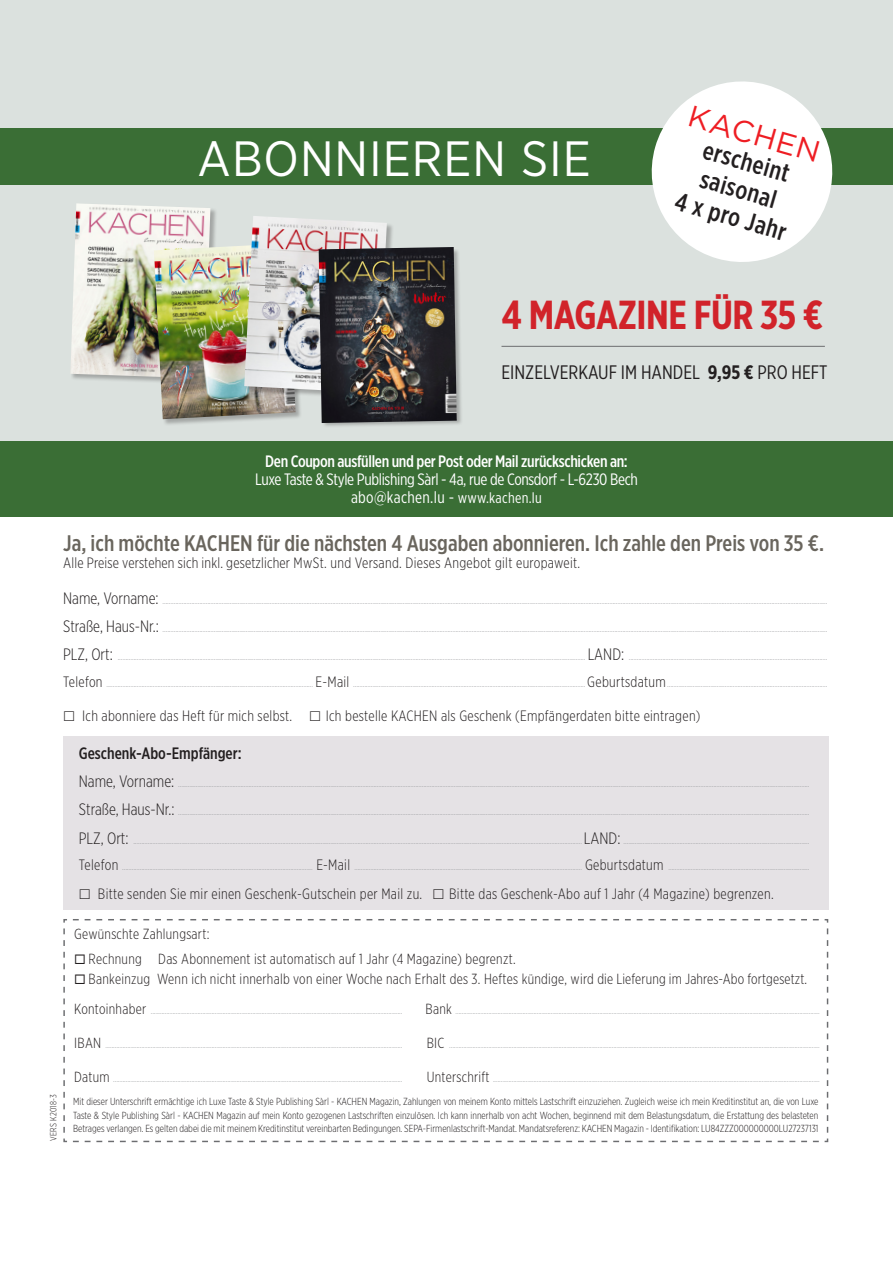
<style>
.page{position:relative;width:893px;height:1263px;background:#fff}
.page>*{position:absolute;margin:0;border:0;box-sizing:border-box;transform-origin:0 0}
.t1{font:49.5px "Gotham Narrow";letter-spacing:.02em;color:#fff}
.t2{font:700 40.5px "Gotham X Narrow";letter-spacing:-.01em;color:#d1232a}
.t3{font:30px "Gotham";color:#ee1d23}
.t4{font:500 25.5px "Gotham X Narrow";color:#231f20}
.t5{font:500 22.5px "Gotham X Narrow";color:#69655d}
.t6{font:19.5px "Gotham X Narrow";color:#231f20}
.t7{font:16.5px/18px "Gotham X Narrow";letter-spacing:-.02em;color:#fff;text-align:center}
.t8{font:500 16.5px "Gotham X Narrow";letter-spacing:-.02em;color:#fff}
.t9{font:500 16.5px "Gotham X Narrow";color:#231f20}
.t10{font:300 15px "Gotham X Narrow";letter-spacing:.02em;color:#231f20}
.t11{font:300 14.7px "Gotham X Narrow";letter-spacing:.02em;color:#231f20}
.t12{font:300 10.2px/13.2px "Gotham X Narrow";color:#231f20;text-align:justify}
.t13{font:300 9px "Gotham X Narrow";color:#939598}
.t14{font:300 9px "Gotham X Narrow";letter-spacing:.02em;color:#231f20}
.t15{font:300 8.85px "Gotham X Narrow";color:#939598}
.s1{font-weight:700}
.s2{font-size:15px}
.s3{font-size:16.5px;color:#231f20}
.s4{font-size:15px;color:#231f20}
.s5{font-size:14.7px;color:#231f20}
</style>
<div class="page">
<div style="left:64px;top:736px;width:765px;height:173px;background:#e5e2e5"></div>
<div style="left:0;top:0;width:893px;height:516px;background:#dbe1de"></div>
<div style="left:0;top:128px;width:893px;height:57px;background:#3a6e35"></div>
<div style="left:0;top:441px;width:893px;height:76px;background:#3a6e35"></div>
<svg style="left:63px;top:919px;width:766px;height:224px"></svg>
<hr style="left:501px;top:346px;width:324px;height:1px;background:#6c6d70">
<div style="left:71px;top:204px;width:147px;height:182px;background:#231f20;opacity:.3"></div>
<img style="left:70px;top:203px;width:140px;height:175px">
<div style="left:154px;top:244px;width:149px;height:182px;background:#231f20;opacity:.3"></div>
<img style="left:154px;top:243px;width:142px;height:176px">
<div style="left:244px;top:216px;width:150px;height:184px;background:#231f20;opacity:.3"></div>
<img style="left:244px;top:216px;width:143px;height:177px">
<div style="left:319px;top:249px;width:145px;height:179px;background:#231f20;opacity:.3"></div>
<svg style="left:651px;top:81px;width:182px;height:181px"></svg>
<img style="left:319px;top:247px;width:138px;height:176px">
<p class="t1" style="left:198px;top:127px;width:395px">ABONNIEREN SIE</p>
<p class="t3" style="left:694px;top:99px;width:137px;rotate:16deg">KACHEN</p>
<p class="t4" style="left:708px;top:134px;width:90px;rotate:16deg">erscheint</p>
<p class="t4" style="left:705px;top:163px;width:80px;rotate:16deg">saisonal</p>
<p class="t4" style="left:680px;top:186px;width:116px;rotate:16deg">4 x pro Jahr</p>
<p class="t2" style="left:501px;top:289px;width:323px">4 MAGAZINE FÜR 35 €</p>
<p class="t6" style="left:501px;top:361px;width:328px">EINZELVERKAUF IM HANDEL <span class="s1">9,95 €</span> PRO HEFT</p>
<p class="t8" style="left:265px;top:451px;width:364px">Den Coupon ausfüllen und per Post oder Mail zurückschicken an:</p>
<p class="t7" style="left:255px;top:470px;width:384px">Luxe Taste &amp; Style Publishing Sàrl - 4a, rue de Consdorf - L-6230 Bech abo@kachen.lu - <span class="s2">www.kachen.lu</span></p>
<p class="t5" style="left:63px;top:530px;width:762px">Ja, ich möchte KACHEN für die nächsten 4 Ausgaben abonnieren. Ich zahle den Preis von 35 €.</p>
<p class="t10" style="left:63px;top:554px;width:519px">Alle Preise verstehen sich inkl. gesetzlicher MwSt. und Versand. Dieses Angebot gilt europaweit.</p>
<p class="t13" style="left:63px;top:595px;width:766px"><span class="s3">Name, Vorname:</span> ...............................................................................................................................................................................................................................................................................................................................................................................................................................</p>
<p class="t13" style="left:63px;top:624px;width:766px"><span class="s3">Straße, Haus-Nr.:</span> ...............................................................................................................................................................................................................................................................................................................................................................................................................................</p>
<p class="t13" style="left:63px;top:652px;width:766px"><span class="s3">PLZ, Ort:</span> .................................................................................................................................................................................................................................................................................................... <span class="s3">LAND:</span> ............................................................................................................................</p>
<p class="t13" style="left:63px;top:678px;width:766px"><span class="s4">Telefon</span> ................................................................................................................................. <span class="s4">E-Mail</span> ................................................................................................................................................. <span class="s4">Geburtsdatum</span>....................................................................................................</p>
<p class="t10" style="left:82px;top:706px;width:212px">Ich abonniere das Heft für mich selbst.</p>
<p class="t10" style="left:326px;top:706px;width:376px">Ich bestelle KACHEN als Geschenk (Empfängerdaten bitte eintragen)</p>
<p class="t9" style="left:79px;top:743px;width:164px">Geschenk-Abo-Empfänger:</p>
<p class="t13" style="left:79px;top:778px;width:732px"><span class="s3">Name, Vorname:</span> ..........................................................................................................................................................................................................................................................................................................................................................................................................</p>
<p class="t13" style="left:79px;top:807px;width:732px"><span class="s3">Straße, Haus-Nr.:</span> ..........................................................................................................................................................................................................................................................................................................................................................................................................</p>
<p class="t13" style="left:79px;top:835px;width:732px"><span class="s3">PLZ, Ort:</span> ........................................................................................................................................................................................................................................................................................ <span class="s3">LAND:</span> ....................................................................................................................</p>
<p class="t13" style="left:79px;top:862px;width:732px"><span class="s4">Telefon</span> ....................................................................................................................... <span class="s4">E-Mail</span> .............................................................................................................................................. <span class="s4">Geburtsdatum</span> ........................................................................................</p>
<p class="t10" style="left:98px;top:885px;width:326px">Bitte senden Sie mir einen Geschenk-Gutschein per Mail zu.</p>
<p class="t10" style="left:449px;top:885px;width:326px">Bitte das Geschenk-Abo auf 1 Jahr (4 Magazine) begrenzen.</p>
<p class="t14" style="left:48px;top:1141px;width:47px;rotate:-90deg">VERS K2018-3</p>
<p class="t11" style="left:74px;top:925px;width:137px">Gewünschte Zahlungsart:</p>
<p class="t11" style="left:74px;top:950px;width:443px">◻ Rechnung Das Abonnement ist automatisch auf 1 Jahr (4 Magazine) begrenzt.</p>
<p class="t11" style="left:74px;top:970px;width:734px">◻ Bankeinzug Wenn ich nicht innerhalb von einer Woche nach Erhalt des 3. Heftes kündige, wird die Lieferung im Jahres-Abo fortgesetzt.</p>
<p class="t15" style="left:74px;top:1005px;width:330px"><span class="s5">Kontoinhaber</span> .................................................................................................................................................................</p>
<p class="t15" style="left:425px;top:1005px;width:396px"><span class="s5">Bank</span> .........................................................................................................................................................................................................................................</p>
<p class="t15" style="left:74px;top:1039px;width:330px"><span class="s5">IBAN</span> ..............................................................................................................................................................................................</p>
<p class="t15" style="left:427px;top:1039px;width:394px"><span class="s5">BIC</span> .............................................................................................................................................................................................................................................</p>
<p class="t15" style="left:74px;top:1074px;width:330px"><span class="s5">Datum</span> .........................................................................................................................................................................................</p>
<p class="t15" style="left:427px;top:1074px;width:394px"><span class="s5">Unterschrift</span> .................................................................................................................................................................................................................</p>
<p class="t12" style="left:73px;top:1095px;width:747px">Mit dieser Unterschrift ermächtige ich Luxe Taste &amp; Style Publishing Sàrl - KACHEN Magazin, Zahlungen von meinem Konto mittels Lastschrift einzuziehen. Zugleich weise ich mein Kreditinstitut an, die von Luxe Taste &amp; Style Publishing Sàrl - KACHEN Magazin auf mein Konto gezogenen Lastschriften einzulösen. Ich kann innerhalb von acht Wochen, beginnend mit dem Belastungsdatum, die Erstattung des belasteten Betrages verlangen. Es gelten dabei die mit meinem Kreditinstitut vereinbarten Bedingungen. SEPA-Firmenlastschrift-Mandat. Mandatsreferenz: KACHEN Magazin - Identifikation: LU84ZZZ000000000LU27237131</p>
</div>
